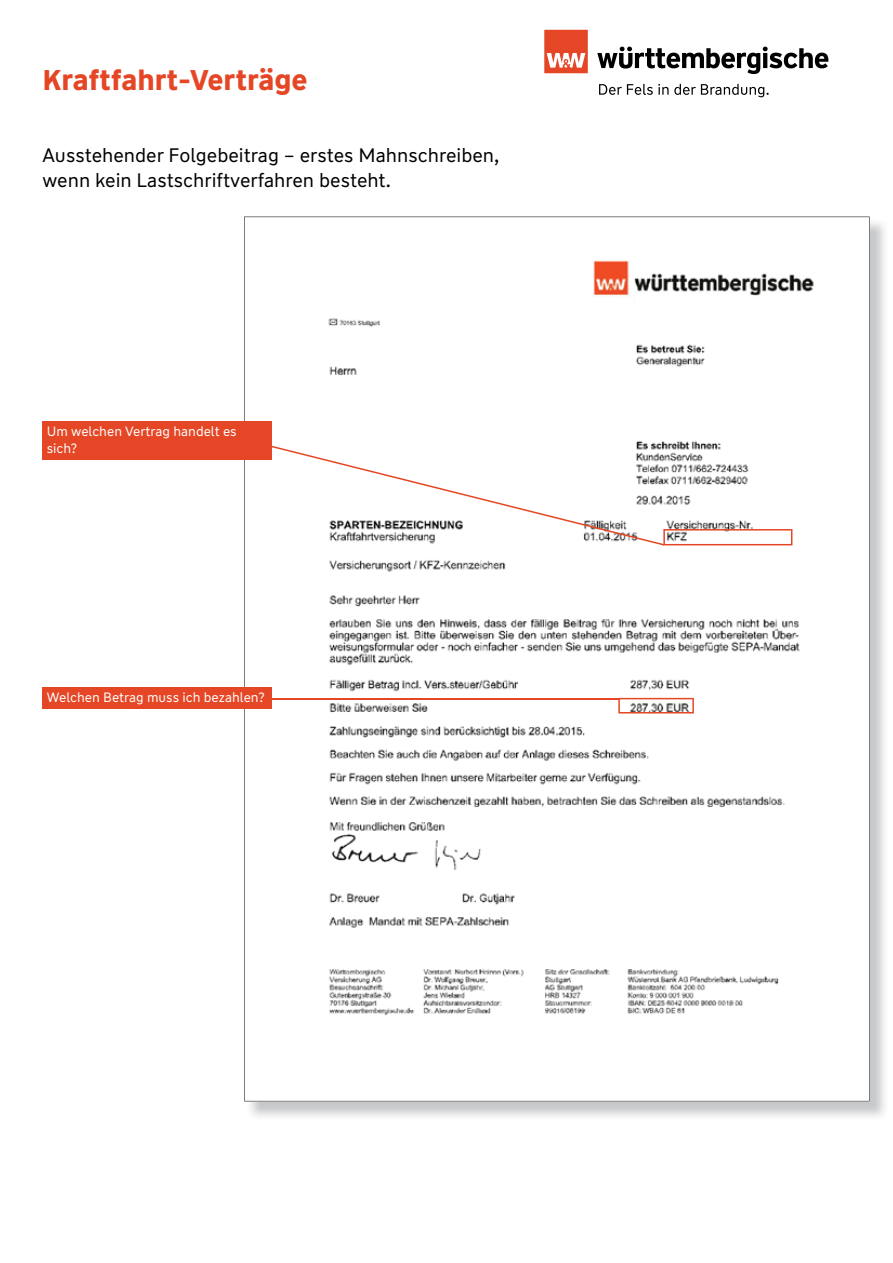
<style>
.page{position:relative;width:893px;height:1263px;background:#fff}
.page>*{position:absolute;margin:0;border:0;box-sizing:border-box;transform-origin:0 0}
.t1{font:700 28.5px "WW Type";color:#e54625}
.t2{font:19.5px/24.8px "WW Type";color:#000}
.t3{font:13.5px/16.5px "WW Type";color:#fff}
</style>
<div class="page">
<svg style="left:599px;top:84px;width:170px;height:13px"></svg>
<svg style="left:597px;top:47px;width:231px;height:27px"></svg>
<svg style="left:544px;top:30px;width:44px;height:43px;background:#ea6a4f"></svg>
<svg style="left:244px;top:217px;width:626px;height:884px"></svg>
<div style="left:43px;top:421px;width:229px;height:39px;background:#e54625"></div>
<svg style="left:618px;top:698px;width:76px;height:15px"></svg>
<div style="left:43px;top:688px;width:229px;height:21px;background:#e54625"></div>
<svg style="left:251px;top:441px;width:541px;height:105px"></svg>
<hr style="left:263px;top:698px;width:356px;height:2px;background:#e54625">
<h1 class="t1" style="left:43px;top:61px;width:267px">Kraftfahrt-Verträge</h1>
<p class="t2" style="left:43px;top:143px;width:458px">Ausstehender Folgebeitrag – erstes Mahnschreiben, wenn kein Lastschriftverfahren besteht.</p>
<p class="t3" style="left:47px;top:423px;width:191px">Um welchen Vertrag handelt es sich?</p>
<p class="t3" style="left:47px;top:689px;width:219px">Welchen Betrag muss ich bezahlen?</p>
</div>
